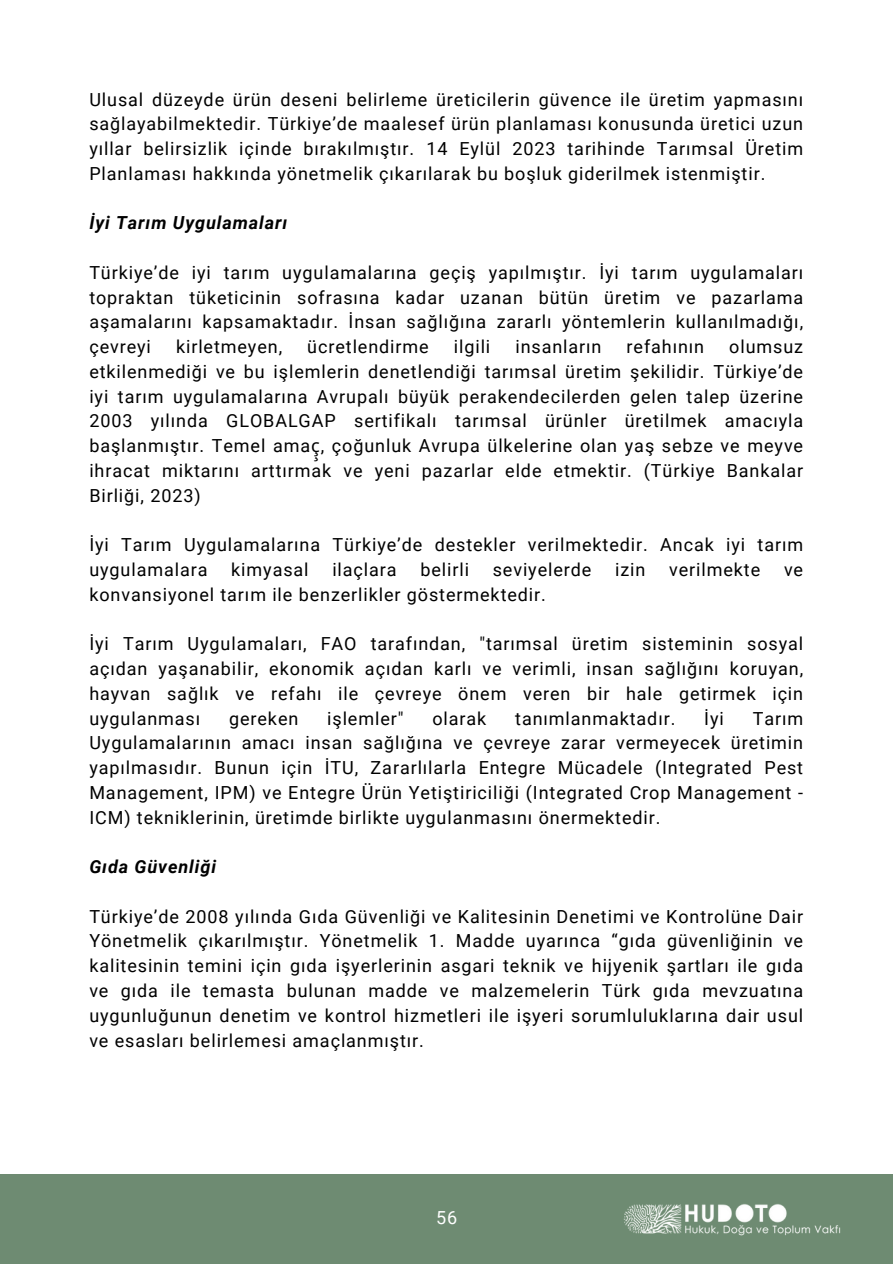
<style>
.page{position:relative;width:893px;height:1264px;background:#fff}
.page>*{position:absolute;margin:0;border:0;box-sizing:border-box;transform-origin:0 0}
.t1{font:18px/24.8px "Roboto";letter-spacing:.05em;color:#000;text-align:justify}
.t2{font:italic 700 18px "Roboto";letter-spacing:.05em;color:#000}
.t3{font:18px "Roboto";color:#fff}
.s1{font-family:"Noto Sans"}
</style>
<div class="page">
<div style="left:0;top:1174px;width:892px;height:89px;background:#6e8b72"></div>
<img style="left:623px;top:1204px;width:218px;height:32px">
<h1 class="t1" style="left:89px;top:87px;width:715px">Ulusal düzeyde ürün deseni belirleme üreticilerin güvence ile üretim yapmasını sağlayabilmektedir. Türkiye’de maalesef ürün planlaması konusunda üretici uzun yıllar belirsizlik içinde bırakılmıştır. 14 Eylül 2023 tarihinde Tarımsal Üretim Planlaması hakkında yönetmelik çıkarılarak bu boşluk giderilmek istenmiştir.</h1>
<p class="t2" style="left:89px;top:213px;width:200px">İyi Tarım Uygulamaları</p>
<p class="t1" style="left:89px;top:260px;width:715px">Türkiye’de iyi tarım uygulamalarına geçiş yapılmıştır. İyi tarım uygulamaları topraktan tüketicinin sofrasına kadar uzanan bütün üretim ve pazarlama aşamalarını kapsamaktadır. İnsan sağlığına zararlı yöntemlerin kullanılmadığı, çevreyi</p>
<p class="t1" style="left:176px;top:334px;width:108px">kirletmeyen,</p>
<p class="t1" style="left:307px;top:334px;width:123px">ücretlendirme</p>
<p class="t1" style="left:454px;top:334px;width:38px">ilgili</p>
<p class="t1" style="left:515px;top:334px;width:88px">insanların</p>
<p class="t1" style="left:626px;top:334px;width:79px">refahının</p>
<p class="t1" style="left:89px;top:334px;width:715px;text-indent:640px">olumsuz etkilenmediği ve bu işlemlerin denetlendiği tarımsal üretim şekilidir. Türkiye’de iyi tarım uygulamalarına Avrupalı büyük perakendecilerden gelen talep üzerine 2003 yılında GLOBALGAP sertifikalı tarımsal ürünler üretilmek amacıyla başlanmıştır. Temel ama<span class="s1">ç̧</span>, çoğunluk Avrupa ülkelerine olan yaş sebze ve meyve ihracat miktarını arttırmak ve yeni pazarlar elde etmektir. (Türkiye Bankalar Birliği, 2023)</p>
<p class="t1" style="left:89px;top:532px;width:715px">İyi Tarım Uygulamalarına Türkiye’de destekler verilmektedir. Ancak iyi tarım uygulamalara</p>
<p class="t1" style="left:231px;top:557px;width:79px">kimyasal</p>
<p class="t1" style="left:332px;top:557px;width:66px">ilaçlara</p>
<p class="t1" style="left:420px;top:557px;width:50px">belirli</p>
<p class="t1" style="left:492px;top:557px;width:100px">seviyelerde</p>
<p class="t1" style="left:615px;top:557px;width:32px">izin</p>
<p class="t1" style="left:669px;top:557px;width:93px">verilmekte</p>
<p class="t1" style="left:784px;top:557px;width:21px">ve</p>
<p class="t1" style="left:89px;top:582px;width:458px">konvansiyonel tarım ile benzerlikler göstermektedir.</p>
<h1 class="t1" style="left:89px;top:631px;width:715px">İyi Tarım Uygulamaları, FAO tarafından, "tarımsal üretim sisteminin sosyal açıdan yaşanabilir, ekonomik açıdan karlı ve verimli, insan sağlığını koruyan, hayvan sağlık ve refahı ile çevreye önem veren bir hale getirmek için uygulanması</h1>
<h1 class="t1" style="left:229px;top:706px;width:71px">gereken</h1>
<h1 class="t1" style="left:327px;top:706px;width:78px">işlemler"</h1>
<h1 class="t1" style="left:432px;top:706px;width:55px">olarak</h1>
<h1 class="t1" style="left:515px;top:706px;width:162px">tanımlanmaktadır.</h1>
<h1 class="t1" style="left:704px;top:706px;width:21px">İyi</h1>
<h1 class="t1" style="left:89px;top:706px;width:715px;text-indent:663px">Tarım Uygulamalarının amacı insan sağlığına ve çevreye zarar vermeyecek üretimin yapılmasıdır. Bunun için İTU, Zararlılarla Entegre Mücadele (Integrated Pest Management, IPM) ve Entegre Ürün Yetiştiriciliği (Integrated Crop Management - ICM) tekniklerinin, üretimde birlikte uygulanmasını önermektedir.</h1>
<p class="t2" style="left:89px;top:856px;width:128px">Gıda Güvenliği</p>
<p class="t1" style="left:89px;top:904px;width:715px">Türkiye’de 2008 yılında Gıda Güvenliği ve Kalitesinin Denetimi ve Kontrolüne Dair Yönetmelik çıkarılmıştır. Yönetmelik 1. Madde uyarınca “gıda güvenliğinin ve kalitesinin temini için gıda işyerlerinin asgari teknik ve hijyenik şartları ile gıda ve gıda ile temasta bulunan madde ve malzemelerin Türk gıda mevzuatına uygunluğunun denetim ve kontrol hizmetleri ile işyeri sorumluluklarına dair usul ve esasları belirlemesi amaçlanmıştır.</p>
<p class="t3" style="left:436px;top:1207px;width:23px">56</p>
</div>
